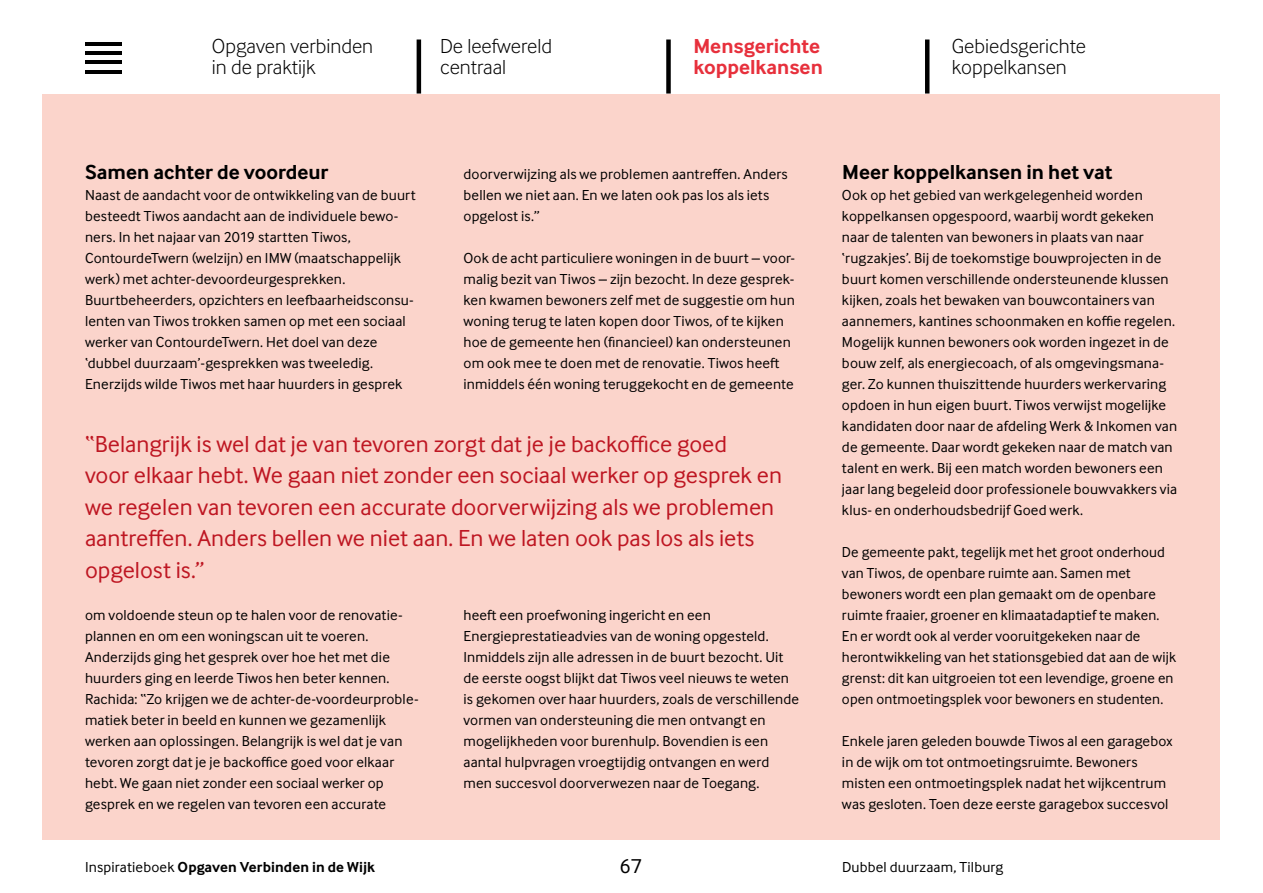
<style>
.page{position:relative;width:1263px;height:893px;background:#fff}
.page>*{position:absolute;margin:0;border:0;box-sizing:border-box;transform-origin:0 0}
.t1{font:24px/31.5px "Inter Face";color:#be1622}
.t2{font:300 21px/21px "Inter Face";color:#000}
.t3{font:700 21px "Inter Face";color:#000}
.t4{font:700 21px/21px "Inter Face";color:#e7303c}
.t5{font:21px "Inter Face";color:#000}
.t6{font:15px/21px "Inter Face";letter-spacing:.01em;color:#000}
.t7{font:700 15px "Inter Face";letter-spacing:.005em;color:#000}
.s1{font-weight:400}
</style>
<div class="page">
<div style="left:43px;top:94px;width:1177px;height:746px;background:#fbd4cb"></div>
<hr style="left:85px;top:42px;width:37px;height:4px;background:#000">
<hr style="left:85px;top:51px;width:37px;height:4px;background:#000">
<hr style="left:85px;top:61px;width:37px;height:3px;background:#000">
<hr style="left:85px;top:70px;width:37px;height:4px;background:#000">
<hr style="left:925px;top:40px;width:4px;height:54px;background:#000">
<div style="left:666px;top:40px;width:5px;height:54px;background:#000"></div>
<hr style="left:417px;top:40px;width:4px;height:54px;background:#000">
<h2 class="t2" style="left:212px;top:35px;width:163px">Opgaven verbinden in de praktijk</h2>
<h2 class="t2" style="left:440px;top:35px;width:113px">De leefwereld centraal</h2>
<h2 class="t4" style="left:693px;top:35px;width:131px">Mensgerichte koppelkansen</h2>
<h2 class="t2" style="left:952px;top:35px;width:135px">Gebiedsgerichte koppelkansen</h2>
<h2 class="t3" style="left:85px;top:159px;width:245px">Samen achter de voordeur</h2>
<p class="t6" style="left:85px;top:184px;width:332px">Naast de aandacht voor de ontwikkeling van de buurt besteedt Tiwos aandacht aan de individuele bewo&shy;ners. In het najaar van 2019 startten Tiwos, ContourdeTwern (welzijn) en IMW (maatschappelijk werk) met achter-devoordeurgesprekken.<br>Buurtbeheerders, opzichters en leefbaarheidsconsu&shy;lenten van Tiwos trokken samen op met een sociaal werker van ContourdeTwern. Het doel van deze ‘dubbel duurzaam’-gesprekken was tweeledig.<br>Enerzijds wilde Tiwos met haar huurders in gesprek</p>
<p class="t6" style="left:463px;top:163px;width:326px">doorverwijzing als we problemen aantreffen. Anders bellen we niet aan. En we laten ook pas los als iets opgelost is.”</p>
<p class="t6" style="left:463px;top:247px;width:333px">Ook de acht particuliere woningen in de buurt – voor&shy;malig bezit van Tiwos – zijn bezocht. In deze gesprek&shy;ken kwamen bewoners zelf met de suggestie om hun woning terug te laten kopen door Tiwos, of te kijken hoe de gemeente hen (financieel) kan ondersteunen om ook mee te doen met de renovatie. Tiwos heeft inmiddels één woning teruggekocht en de gemeente</p>
<p class="t1" style="left:85px;top:428px;width:698px">“Belangrijk is wel dat je van tevoren zorgt dat je je backoffice goed<br>voor elkaar hebt. We gaan niet zonder een sociaal werker op gesprek en we regelen van tevoren een accurate doorverwijzing als we problemen aantreffen. Anders bellen we niet aan. En we laten ook pas los als iets opgelost is.”</p>
<p class="t6" style="left:85px;top:604px;width:335px">om voldoende steun op te halen voor de renovatie&shy;plannen en om een woningscan uit te voeren.<br>Anderzijds ging het gesprek over hoe het met die huurders ging en leerde Tiwos hen beter kennen.<br>Rachida: “Zo krijgen we de achter-de-voordeurproble&shy;matiek beter in beeld en kunnen we gezamenlijk werken aan oplossingen. Belangrijk is wel dat je van tevoren zorgt dat je je backoffice goed voor elkaar hebt. We gaan niet zonder een sociaal werker op gesprek en we regelen van tevoren een accurate</p>
<p class="t6" style="left:463px;top:604px;width:337px">heeft een proefwoning ingericht en een Energieprestatieadvies van de woning opgesteld.<br>Inmiddels zijn alle adressen in de buurt bezocht. Uit de eerste oogst blijkt dat Tiwos veel nieuws te weten is gekomen over haar huurders, zoals de verschillende vormen van ondersteuning die men ontvangt en mogelijkheden voor burenhulp. Bovendien is een aantal hulpvragen vroegtijdig ontvangen en werd men succesvol doorverwezen naar de Toegang.</p>
<p class="t7" style="left:85px;top:858px;width:291px"><span class="s1">Inspiratieboek</span> Opgaven Verbinden in de Wijk</p>
<h2 class="t5" style="left:619px;top:854px;width:24px">67</h2>
<h2 class="t3" style="left:842px;top:159px;width:272px">Meer koppelkansen in het vat</h2>
<p class="t6" style="left:842px;top:184px;width:337px">Ook op het gebied van werkgelegenheid worden koppelkansen opgespoord, waarbij wordt gekeken naar de talenten van bewoners in plaats van naar ‘rugzakjes’. Bij de toekomstige bouwprojecten in de buurt komen verschillende ondersteunende klussen kijken, zoals het bewaken van bouwcontainers van aannemers, kantines schoonmaken en koffie regelen.<br>Mogelijk kunnen bewoners ook worden ingezet in de bouw zelf, als energiecoach, of als omgevingsmana&shy;ger. Zo kunnen thuiszittende huurders werkervaring opdoen in hun eigen buurt. Tiwos verwijst mogelijke kandidaten door naar de afdeling Werk &amp; Inkomen van de gemeente. Daar wordt gekeken naar de match van talent en werk. Bij een match worden bewoners een jaar lang begeleid door professionele bouwvakkers via klus- en onderhoudsbedrijf Goed werk.</p>
<p class="t6" style="left:842px;top:541px;width:336px">De gemeente pakt, tegelijk met het groot onderhoud van Tiwos, de openbare ruimte aan. Samen met bewoners wordt een plan gemaakt om de openbare ruimte fraaier, groener en klimaatadaptief te maken.<br>En er wordt ook al verder vooruitgekeken naar de herontwikkeling van het stationsgebied dat aan de wijk grenst: dit kan uitgroeien tot een levendige, groene en open ontmoetingsplek voor bewoners en studenten.</p>
<p class="t6" style="left:842px;top:730px;width:332px">Enkele jaren geleden bouwde Tiwos al een garagebox in de wijk om tot ontmoetingsruimte. Bewoners misten een ontmoetingsplek nadat het wijkcentrum was gesloten. Toen deze eerste garagebox succesvol</p>
<p class="t6" style="left:842px;top:856px;width:163px">Dubbel duurzaam, Tilburg</p>
</div>
